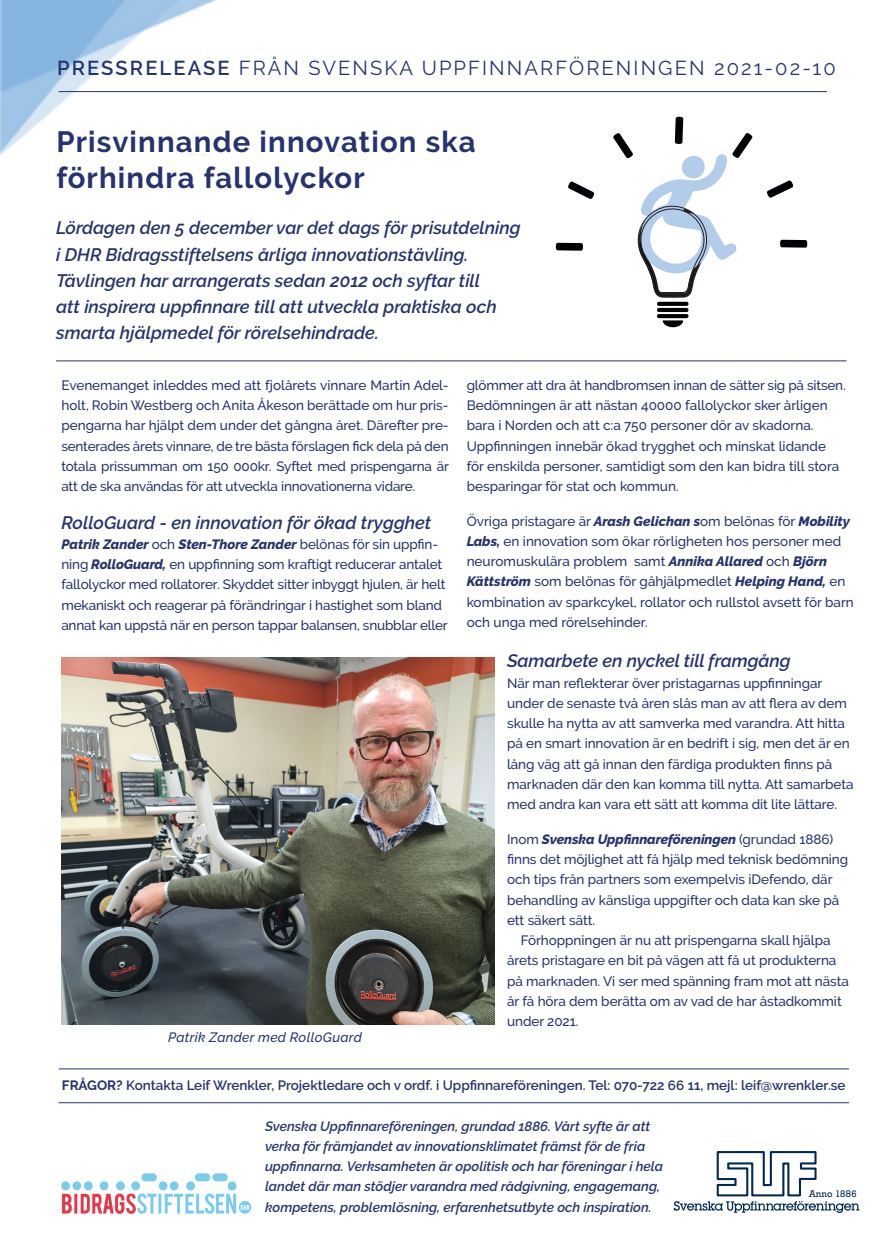
<style>
.page{position:relative;width:893px;height:1238px;background:#fff}
.page>*{position:absolute;margin:0;border:0;box-sizing:border-box;transform-origin:0 0}
.t1{font:700 29.25px/36.8px "Raleway";letter-spacing:.04em;color:#26336f}
.t2{font:20.1px "Raleway";letter-spacing:.105em;color:#26336f}
.t3{font:italic 600 18px/26.2px "Raleway";color:#26336f}
.t4{font:500 13.5px/20.2px "Raleway";letter-spacing:-.005em;color:#26336f}
.t5{font:italic 600 13.5px/20.2px "Raleway";color:#26336f}
.t6{font:600 13.5px "Raleway";color:#26336f}
.t7{font:italic 500 13.5px "Raleway";letter-spacing:.02em;color:#26336f}
.t8{font:9px "Rockwell";color:#002855}
.s1{font-weight:600}
.s2{font-size:20.25px}
.s3{font-weight:800;font-style:italic}
.s4{font-weight:700}
</style>
<div class="page">
<svg style="left:556px;top:243px;width:27px;height:8px"></svg>
<svg style="left:780px;top:240px;width:27px;height:8px"></svg>
<svg style="left:767px;top:180px;width:26px;height:18px"></svg>
<svg style="left:568px;top:181px;width:26px;height:18px"></svg>
<svg style="left:613px;top:117px;width:140px;height:211px"></svg>
<hr style="left:59px;top:1068px;width:790px;height:1px;background:#26336f">
<hr style="left:59px;top:1102px;width:790px;height:1px;background:#26336f">
<img style="left:0;top:0;width:367px;height:156px">
<img style="left:61px;top:1173px;width:191px;height:40px">
<svg style="left:674px;top:1151px;width:185px;height:61px"></svg>
<hr style="left:59px;top:91px;width:768px;height:1px;background:#26336f">
<hr style="left:56px;top:360px;width:790px;height:1px;background:#26336f">
<img style="left:61px;top:658px;width:433px;height:366px">
<p class="t2" style="left:57px;top:57px;width:780px"><span class="s1">PRESSRELEASE</span> FRÅN SVENSKA UPPFINNARFÖRENINGEN <span class="s2">2021-02-10</span></p>
<p class="t1" style="left:56px;top:123px;width:421px">Prisvinnande innovation ska förhindra fallolyckor</p>
<p class="t3" style="left:56px;top:215px;width:466px">Lördagen den 5 december var det dags för prisutdelning i DHR Bidragsstiftelsens årliga innovationstävling.<br>Tävlingen har arrangerats sedan 2012 och syftar till<br>att inspirera uppfinnare till att utveckla praktiska och smarta hjälpmedel för rörelsehindrade.</p>
<p class="t4" style="left:61px;top:375px;width:389px;text-align:justify">Evenemanget inleddes med att fjolårets vinnare Martin Adel&shy;holt, Robin Westberg och Anita Åkeson berättade om hur pris&shy;pengarna har hjälpt dem under det gångna året. Därefter pre&shy;senterades årets vinnare, de tre bästa förslagen fick dela på den totala prissumman om 150 000kr. Syftet med prispengarna är att de ska användas för att utveckla innovationerna vidare.</p>
<p class="t3" style="left:61px;top:509px;width:371px">RolloGuard - en innovation för ökad trygghet</p>
<p class="t4" style="left:61px;top:534px;width:388px"><span class="s3">Patrik Zander</span> och <span class="s3">Sten-Thore Zander</span> belönas för sin uppfin&shy;ning <span class="s3">RolloGuard,</span> en uppfinning som kraftigt reducerar antalet fallolyckor med rollatorer. Skyddet sitter inbyggt hjulen, är helt mekaniskt och reagerar på förändringar i hastighet som bland annat kan uppstå när en person tappar balansen, snubblar eller</p>
<p class="t7" style="left:168px;top:1029px;width:195px">Patrik Zander med RolloGuard</p>
<p class="t4" style="left:467px;top:375px;width:381px">glömmer att dra åt handbromsen innan de sätter sig på sitsen.</p>
<p class="t4" style="left:467px;top:395px;width:374px">Bedömningen är att nästan 40000 fallolyckor sker årligen bara i Norden och att c:a 750 personer dör av skadorna.<br>Uppfinningen innebär ökad trygghet och minskat lidande för enskilda personer, samtidigt som den kan bidra till stora besparingar för stat och kommun.</p>
<p class="t4" style="left:467px;top:510px;width:389px">Övriga pristagare är <span class="s3">Arash Gelichan s</span>om belönas för <span class="s3">Mobility Labs,</span> en innovation som ökar rörligheten hos personer med neuromuskulära problem samt <span class="s3">Annika Allared</span> och <span class="s3">Björn Kättström</span> som belönas för gåhjälpmedlet <span class="s3">Helping Hand,</span> en kombination av sparkcykel, rollator och rullstol avsett för barn och unga med rörelsehinder.</p>
<p class="t3" style="left:507px;top:648px;width:285px">Samarbete en nyckel till framgång</p>
<p class="t4" style="left:507px;top:672px;width:348px">När man reflekterar över pristagarnas uppfinningar under de senaste två åren slås man av att flera av dem skulle ha nytta av att samverka med varandra. Att hitta på en smart innovation är en bedrift i sig, men det är en lång väg att gå innan den färdiga produkten finns på marknaden där den kan komma till nytta. Att samarbeta med andra kan vara ett sätt att komma dit lite lättare.</p>
<p class="t4" style="left:507px;top:828px;width:343px">Inom <span class="s3">Svenska Uppfinnareföreningen</span> (grundad 1886) finns det möjlighet att få hjälp med teknisk bedömning och tips från partners som exempelvis iDefendo, där behandling av känsliga uppgifter och data kan ske på ett säkert sätt.</p>
<p class="t4" style="left:507px;top:930px;width:343px;text-indent:14px">Förhoppningen är nu att prispengarna skall hjälpa årets pristagare en bit på vägen att få ut produkterna på marknaden. Vi ser med spänning fram mot att nästa år få höra dem berätta om av vad de har åstadkommit under 2021.</p>
<p class="t6" style="left:62px;top:1077px;width:785px"><span class="s4">FRÅGOR?</span> Kontakta Leif Wrenkler, Projektledare och v ordf. i Uppfinnareföreningen. Tel: 070-722 66 11, mejl: leif@wrenkler.se</p>
<p class="t5" style="left:265px;top:1115px;width:400px">Svenska Uppfinnareföreningen, grundad 1886. Vårt syfte är att verka för främjandet av innovationsklimatet främst för de fria uppfinnarna. Verksamheten är opolitisk och har föreningar i hela landet där man stödjer varandra med rådgivning, engagemang, kompetens, problemlösning, erfarenhetsutbyte och inspiration.</p>
<p class="t8" style="left:809px;top:1187px;width:49px">Anno 1886</p>
</div>
